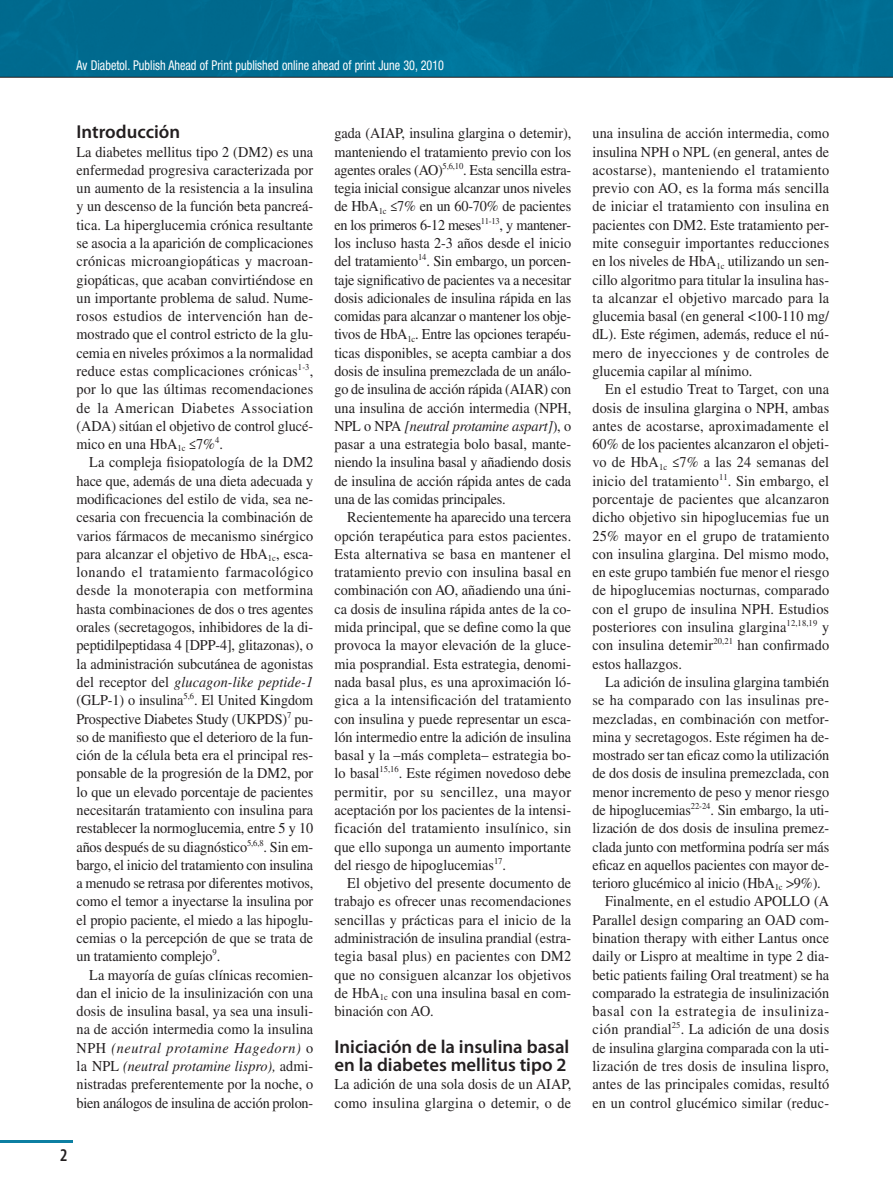
<style>
.page{position:relative;width:893px;height:1191px;background:#fff}
.page>*{position:absolute;margin:0;border:0;box-sizing:border-box;transform-origin:0 0}
.t1{font:600 18.75px/18.3px "Myriad Pro";color:#231f20}
.t2{font:600 condensed 18px "Myriad Pro";color:#231f20}
.t3{font:15px/18.3px "Times LT Std";color:#231f20;text-align:justify;scale:.95 1}
.t4{font:15px "Times LT Std";letter-spacing:.045em;color:#231f20;scale:.95 1}
.t5{font:condensed 13.5px "Helvetica Neue LT Std";color:#fff;scale:.9 1}
.s1{font-style:italic}
</style>
<div class="page">
<img style="left:0;top:0;width:892px;height:77px">
<hr style="left:0;top:77px;width:893px;height:1px;background:#231f20">
<hr style="left:0;top:1140px;width:72px;height:2px;background:#0d7fa2">
<svg style="left:892px;top:0;width:1px;height:78px"></svg>
<p class="t5" style="left:77px;top:60px;width:410px">Av Diabetol. Publish Ahead of Print published online ahead of print June 30, 2010</p>
<p class="t1" style="left:77px;top:125px;width:105px">Introducción</p>
<p class="t3" style="left:77px;top:144px;width:251px">La diabetes mellitus tipo 2 (DM2) es una enfermedad progresiva caracterizada por un aumento de la resistencia a la insulina y un descenso de la función beta pancreá&shy;tica. La hiperglucemia crónica resultante se asocia a la aparición de complicaciones crónicas microangiopáticas y macroan&shy;giopáticas, que acaban convirtiéndose en un importante problema de salud. Nume&shy;rosos estudios de intervención han de&shy;mostrado que el control estricto de la glu&shy;cemia en niveles próximos a la normalidad reduce estas complicaciones crónicas<sup>1-3</sup>, por lo que las últimas recomendaciones de la American Diabetes Association (ADA) sitúan el objetivo de control glucé&shy;mico en una HbA<sub>1c</sub> ≤7%<sup>4</sup>.</p>
<p class="t3" style="left:77px;top:455px;width:251px;text-indent:13px">La compleja fisiopatología de la DM2 hace que, además de una dieta adecuada y modificaciones del estilo de vida, sea ne&shy;cesaria con frecuencia la combinación de varios fármacos de mecanismo sinérgico para alcanzar el objetivo de HbA<sub>1c</sub>, esca&shy;lonando el tratamiento farmacológico desde la monoterapia con metformina hasta combinaciones de dos o tres agentes orales (secretagogos, inhibidores de la di&shy;peptidilpeptidasa 4 [DPP-4], glitazonas), o la administración subcutánea de agonistas del receptor del <span class="s1">glucagon-like peptide-1 </span>(GLP-1) o insulina<sup>5,6</sup>. El United Kingdom Prospective Diabetes Study (UKPDS)<sup>7</sup> pu&shy;so de manifiesto que el deterioro de la fun&shy;ción de la célula beta era el principal res&shy;ponsable de la progresión de la DM2, por lo que un elevado porcentaje de pacientes necesitarán tratamiento con insulina para restablecer la normoglucemia, entre 5 y 10 años después de su diagnóstico<sup>5,6,8</sup>. Sin em&shy;bargo, el inicio del tratamiento con insulina a menudo se retrasa por diferentes motivos, como el temor a inyectarse la insulina por el propio paciente, el miedo a las hipoglu&shy;cemias o la percepción de que se trata de un tratamiento complejo<sup>9</sup>.</p>
<p class="t3" style="left:77px;top:967px;width:251px;text-indent:13px">La mayoría de guías clínicas recomien&shy;dan el inicio de la insulinización con una dosis de insulina basal, ya sea una insuli&shy;na de acción intermedia como la insulina NPH <span class="s1">(neutral protamine Hagedorn)</span> o la NPL <span class="s1">(neutral protamine lispro),</span> admi&shy;nistradas preferentemente por la noche, o bien análogos de insulina de acción prolon-</p>
<p class="t2" style="left:60px;top:1148px;width:9px">2</p>
<p class="t3" style="left:334px;top:126px;width:251px">gada (AIAP, insulina glargina o detemir), manteniendo el tratamiento previo con los agentes orales (AO)<sup>5,6,10</sup>. Esta sencilla estra&shy;tegia inicial consigue alcanzar unos niveles de HbA<sub>1c</sub> ≤7% en un 60-70% de pacientes en los primeros 6-12 meses<sup>11-13</sup>, y mantener&shy;los incluso hasta 2-3 años desde el inicio del tratamiento<sup>14</sup>. Sin embargo, un porcen&shy;taje significativo de pacientes va a necesitar dosis adicionales de insulina rápida en las comidas para alcanzar o mantener los obje&shy;tivos de HbA<sub>1c</sub>. Entre las opciones terapéu&shy;ticas disponibles, se acepta cambiar a dos dosis de insulina premezclada de un análo&shy;go de insulina de acción rápida (AIAR) con una insulina de acción intermedia (NPH, NPL o NPA <span class="s1">[neutral protamine aspart]</span>), o pasar a una estrategia bolo basal, mante&shy;niendo la insulina basal y añadiendo dosis de insulina de acción rápida antes de cada una de las comidas principales.</p>
<p class="t3" style="left:334px;top:510px;width:251px;text-indent:13px">Recientemente ha aparecido una tercera opción terapéutica para estos pacientes.<br>Esta alternativa se basa en mantener el tratamiento previo con insulina basal en combinación con AO, añadiendo una úni&shy;ca dosis de insulina rápida antes de la co&shy;mida principal, que se define como la que provoca la mayor elevación de la gluce&shy;mia posprandial. Esta estrategia, denomi&shy;nada basal plus, es una aproximación ló&shy;gica a la intensificación del tratamiento con insulina y puede representar un esca&shy;lón intermedio entre la adición de insulina basal y la –más completa– estrategia bo&shy;lo basal<sup>15,16</sup>. Este régimen novedoso debe permitir, por su sencillez, una mayor aceptación por los pacientes de la intensi&shy;ficación del tratamiento insulínico, sin que ello suponga un aumento importante del riesgo de hipoglucemias<sup>17</sup>.</p>
<p class="t3" style="left:334px;top:875px;width:251px;text-indent:13px">El objetivo del presente documento de trabajo es ofrecer unas recomendaciones sencillas y prácticas para el inicio de la administración de insulina prandial (estra&shy;tegia basal plus) en pacientes con DM2 que no consiguen alcanzar los objetivos de HbA<sub>1c</sub> con una insulina basal en com&shy;binación con AO.</p>
<p class="t1" style="left:334px;top:1039px;width:236px">Iniciación de la insulina basal en la diabetes mellitus tipo 2</p>
<p class="t3" style="left:334px;top:1076px;width:251px">La adición de una sola dosis de un AIAP, como insulina glargina o detemir, o de</p>
<p class="t3" style="left:592px;top:126px;width:251px">una insulina de acción intermedia, como insulina NPH o NPL (en general, antes de acostarse), manteniendo el tratamiento previo con AO, es la forma más sencilla de iniciar el tratamiento con insulina en pacientes con DM2. Este tratamiento per&shy;mite conseguir importantes reducciones en los niveles de HbA<sub>1c</sub> utilizando un sen&shy;cillo algoritmo para titular la insulina has&shy;ta alcanzar el objetivo marcado para la glucemia basal (en general &lt;100-110 mg/ dL). Este régimen, además, reduce el nú&shy;mero de inyecciones y de controles de glucemia capilar al mínimo.</p>
<p class="t3" style="left:592px;top:382px;width:251px;text-indent:13px">En el estudio Treat to Target, con una dosis de insulina glargina o NPH, ambas antes de acostarse, aproximadamente el 60% de los pacientes alcanzaron el objeti&shy;vo de HbA<sub>1c</sub> ≤7% a las 24 semanas del inicio del tratamiento<sup>11</sup>. Sin embargo, el porcentaje de pacientes que alcanzaron dicho objetivo sin hipoglucemias fue un 25% mayor en el grupo de tratamiento con insulina glargina. Del mismo modo, en este grupo también fue menor el riesgo de hipoglucemias nocturnas, comparado con el grupo de insulina NPH. Estudios posteriores con insulina glargina<sup>12,18,19</sup> y con insulina detemir<sup>20,21</sup> han confirmado estos hallazgos.</p>
<p class="t3" style="left:605px;top:674px;width:237px">La adición de insulina glargina también</p>
<p class="t3" style="left:592px;top:692px;width:251px">se ha comparado con las insulinas pre-</p>
<p class="t3" style="left:592px;top:711px;width:251px">mezcladas, en combinación con metfor-</p>
<p class="t3" style="left:592px;top:729px;width:251px">mina y secretagogos. Este régimen ha de-</p>
<p class="t3" style="left:592px;top:747px;width:251px">mostrado ser tan eficaz como la utilización</p>
<p class="t3" style="left:592px;top:765px;width:251px">de dos dosis de insulina premezclada, con</p>
<p class="t3" style="left:592px;top:784px;width:251px">menor incremento de peso y menor riesgo</p>
<p class="t3" style="left:592px;top:802px;width:251px">de hipoglucemias<sup>22-24</sup>. Sin embargo, la uti-</p>
<p class="t3" style="left:592px;top:820px;width:251px">lización de dos dosis de insulina premez-</p>
<p class="t3" style="left:592px;top:839px;width:251px">clada junto con metformina podría ser más</p>
<p class="t3" style="left:592px;top:857px;width:251px">eficaz en aquellos pacientes con mayor de-</p>
<p class="t3" style="left:592px;top:875px;width:242px">terioro glucémico al inicio (HbA<sub>1c</sub> &gt;9%).</p>
<p class="t3" style="left:605px;top:893px;width:237px">Finalmente, en el estudio APOLLO (A</p>
<p class="t3" style="left:592px;top:912px;width:251px">Parallel design comparing an OAD com-</p>
<p class="t3" style="left:592px;top:930px;width:251px">bination therapy with either Lantus once</p>
<p class="t3" style="left:592px;top:948px;width:251px">daily or Lispro at mealtime in type 2 dia-</p>
<p class="t3" style="left:592px;top:967px;width:251px">betic patients failing Oral treatment) se ha</p>
<p class="t3" style="left:592px;top:985px;width:251px">comparado la estrategia de insulinización</p>
<p class="t4" style="left:592px;top:1005px;width:251px">basal con la estrategia de insuliniza-</p>
<p class="t3" style="left:592px;top:1021px;width:251px">ción prandial<sup>25</sup>. La adición de una dosis</p>
<p class="t3" style="left:592px;top:1040px;width:251px">de insulina glargina comparada con la uti-</p>
<p class="t3" style="left:592px;top:1058px;width:251px">lización de tres dosis de insulina lispro,</p>
<p class="t3" style="left:592px;top:1076px;width:251px">antes de las principales comidas, resultó</p>
<p class="t3" style="left:592px;top:1095px;width:251px">en un control glucémico similar (reduc-</p>
</div>
